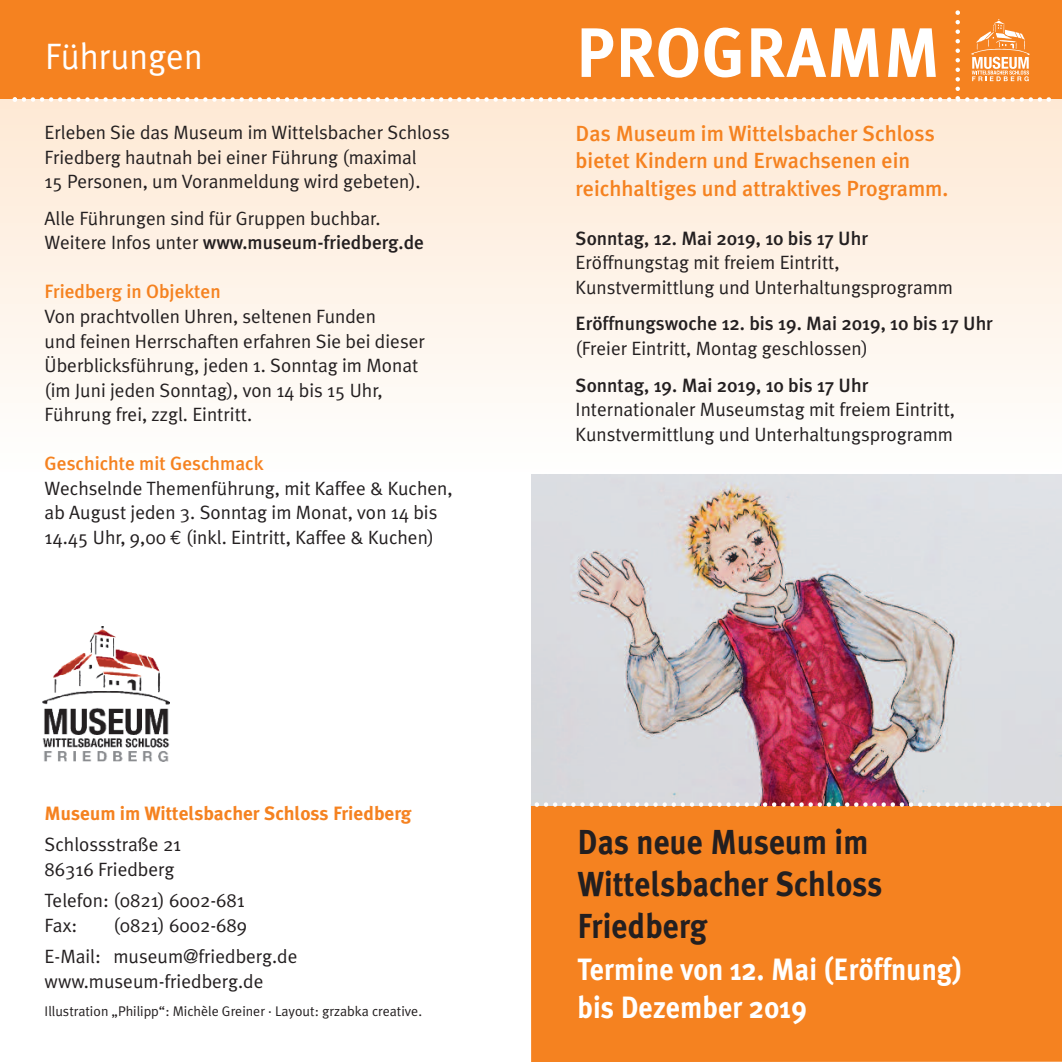
<style>
.page{position:relative;width:1062px;height:1062px;background:#fff}
.page>*{position:absolute;margin:0;border:0;box-sizing:border-box;transform-origin:0 0}
.t1{font:700 69.83px "Meta Plus";letter-spacing:.015em;color:#fff;scale:.95 1}
.t2{font:36.75px "Meta Plus Normal";color:#fff;scale:.95 1}
.t3{font:700 34.65px/42px "Meta Plus";letter-spacing:.005em;color:#231f20;scale:.91 1}
.t4{font:700 30.8px/38px "Meta Plus";letter-spacing:.005em;color:#fff;scale:.91 1}
.t5{font:500 21.88px/27.1px "Meta Plus";color:#f58220}
.t6{font:19.25px/24.5px "Meta Plus Normal";color:#231f20}
.t7{font:500 19.25px "Meta Plus";color:#231f20}
.t8{font:500 19.25px "Meta Plus";color:#f58220}
.t9{font:700 19.25px "Meta Plus";color:#f58220}
.t10{font:14px "Meta Plus Normal";color:#231f20}
.s1{font-family:"Meta Plus Normal";font-weight:400}
.s2{font-family:"Euro Mono"}
</style>
<div class="page">
<div style="left:0;top:0;width:1061px;height:99px;background:#f58220"></div>
<div style="left:531px;top:803px;width:531px;height:259px;background:#f58220"></div>
<div style="left:0;top:99px;width:1061px;height:375px;background:linear-gradient(to bottom,#fee9d4,#fefefe)"></div>
<img style="left:43px;top:627px;width:126px;height:135px">
<img style="left:531px;top:474px;width:530px;height:331px">
<svg style="left:534px;top:802px;width:516px;height:5px;background:#dfbeb5"></svg>
<svg style="left:13px;top:10px;width:1038px;height:92px"></svg>
<h2 class="t2" style="left:45px;top:35px;width:167px">Führungen</h2>
<p class="t6" style="left:45px;top:120px;width:406px">Erleben Sie das Museum im Wittelsbacher Schloss<br>Friedberg hautnah bei einer Führung (maximal<br>15 Personen, um Voranmeldung wird gebeten).</p>
<p class="t6" style="left:45px;top:206px;width:337px">Alle Führungen sind für Gruppen buchbar.</p>
<p class="t7" style="left:45px;top:231px;width:381px"><span class="s1">Weitere Infos unter</span> www.museum-friedberg.de</p>
<p class="t8" style="left:45px;top:280px;width:178px">Friedberg in Objekten</p>
<p class="t6" style="left:45px;top:304px;width:382px">Von prachtvollen Uhren, seltenen Funden<br>und feinen Herrschaften erfahren Sie bei dieser Überblicksführung, jeden 1. Sonntag im Monat (im Juni jeden Sonntag), von 14 bis 15 Uhr, Führung frei, zzgl. Eintritt.</p>
<p class="t8" style="left:45px;top:452px;width:220px">Geschichte mit Geschmack</p>
<p class="t6" style="left:45px;top:475px;width:409px">Wechselnde Themenführung, mit Kaffee &amp; Kuchen, ab August jeden 3. Sonntag im Monat, von 14 bis<br>14.45 Uhr, 9,00 <span class="s2">€</span> (inkl. Eintritt, Kaffee &amp; Kuchen)</p>
<p class="t9" style="left:45px;top:801px;width:368px">Museum im Wittelsbacher Schloss Friedberg</p>
<p class="t6" style="left:45px;top:832px;width:138px">Schlossstraße 21<br>86316 Friedberg</p>
<p class="t6" style="left:45px;top:888px;width:201px">Telefon: (0821) 6002-681<br>Fax:</p>
<p class="t6" style="left:45px;top:909px;width:254px;line-height:31.5px;text-indent:69px">(0821) 6002-689<br>E-Mail: museum@friedberg.de</p>
<p class="t6" style="left:45px;top:968px;width:220px">www.museum-friedberg.de</p>
<p class="t10" style="left:45px;top:1003px;width:379px">Illustration „Philipp“: Michèle Greiner · Layout: grzabka creative.</p>
<h1 class="t1" style="left:576px;top:12px;width:385px">PROGRAMM</h1>
<p class="t5" style="left:575px;top:120px;width:374px">Das Museum im Wittelsbacher Schloss bietet Kindern und Erwachsenen ein reichhaltiges und attraktives Programm.</p>
<p class="t7" style="left:575px;top:227px;width:294px">Sonntag, 12. Mai 2019, 10 bis 17 Uhr</p>
<p class="t6" style="left:575px;top:250px;width:379px">Eröffnungstag mit freiem Eintritt,<br>Kunstvermittlung und Unterhaltungsprogramm</p>
<p class="t7" style="left:575px;top:312px;width:419px">Eröffnungswoche 12. bis 19. Mai 2019, 10 bis 17 Uhr</p>
<p class="t6" style="left:575px;top:336px;width:294px">(Freier Eintritt, Montag geschlossen)</p>
<p class="t7" style="left:575px;top:374px;width:294px">Sonntag, 19. Mai 2019, 10 bis 17 Uhr</p>
<p class="t6" style="left:575px;top:397px;width:381px">Internationaler Museumstag mit freiem Eintritt,<br>Kunstvermittlung und Unterhaltungsprogramm</p>
<h3 class="t3" style="left:577px;top:821px;width:336px">Das neue Museum im<br>Wittelsbacher Schloss<br>Friedberg</h3>
<h3 class="t4" style="left:577px;top:950px;width:424px">Termine von 12. Mai (Eröffnung) bis Dezember 2019</h3>
</div>
